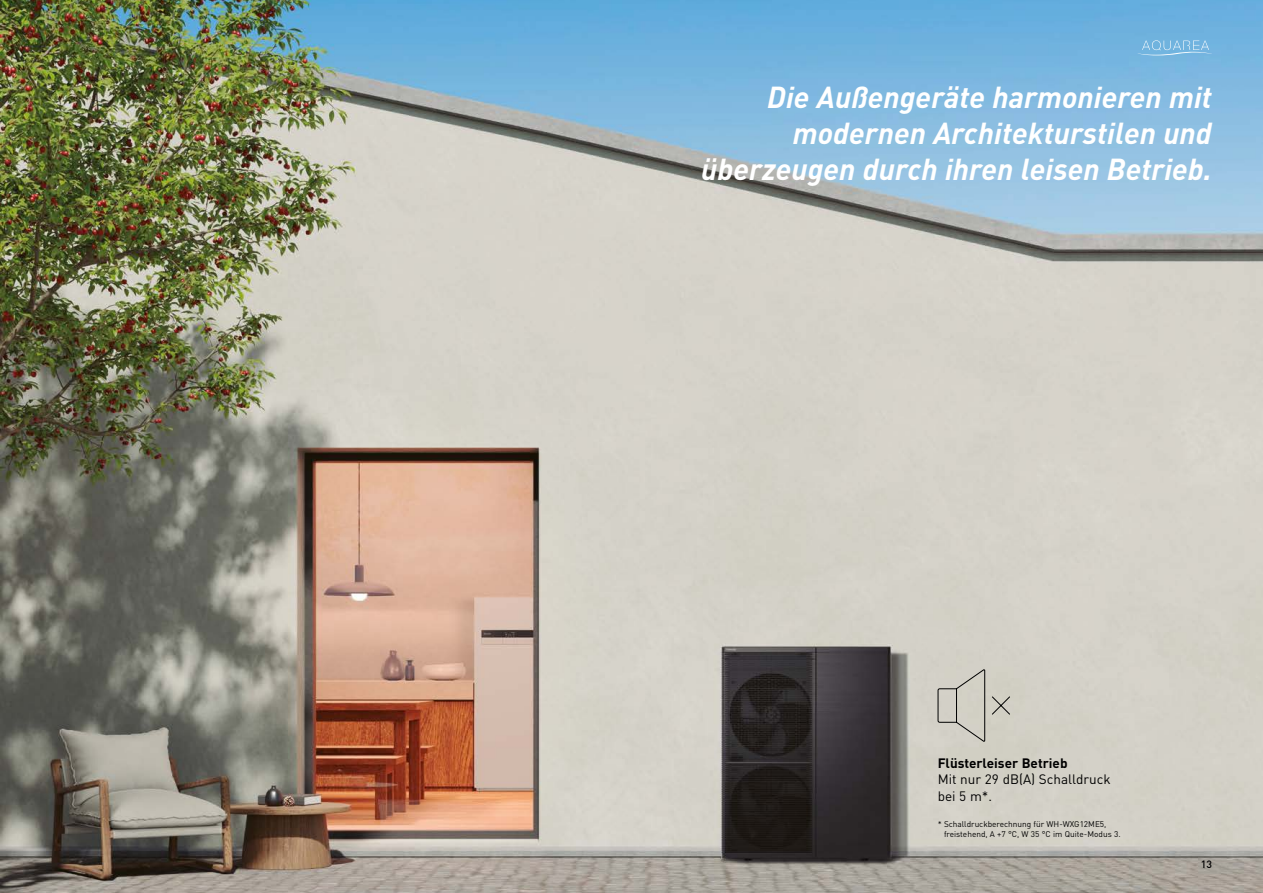
<style>
.page{position:relative;width:1263px;height:893px;background:#fff}
.page>*{position:absolute;margin:0;border:0;box-sizing:border-box;transform-origin:0 0}
.t1{font:italic 700 30px/36px "DIN Pro";color:#fff;text-align:right}
.t2{font:13.5px/16.5px "DIN Pro";color:#000}
.t3{font:700 13.5px "DIN Pro";color:#000}
.t4{font:500 10.5px "DIN Pro";color:#000}
.t5{font:8.25px/9.9px "DIN Pro";color:#000}
</style>
<div class="page">
<img style="left:0;top:0;width:1263px;height:893px">
<svg style="left:937px;top:669px;width:48px;height:74px"></svg>
<svg style="left:991px;top:696px;width:20px;height:19px"></svg>
<svg style="left:1137px;top:40px;width:75px;height:15px"></svg>
<p class="t1" style="left:701px;top:77px;width:512px">Die Außengeräte harmonieren mit modernen Architekturstilen und überzeugen durch ihren leisen Betrieb.</p>
<p class="t3" style="left:938px;top:751px;width:131px">Flüsterleiser Betrieb</p>
<p class="t2" style="left:938px;top:770px;width:174px">Mit nur 29 dB(A) Schalldruck bei 5 m*.</p>
<p class="t5" style="left:944px;top:818px;width:178px;text-indent:-6px">* Schalldruckberechnung für WH-WXG12ME5, freistehend, A +7 °C, W 35 °C im Quite-Modus 3.</p>
<p class="t4" style="left:1201px;top:856px;width:13px">13</p>
</div>
